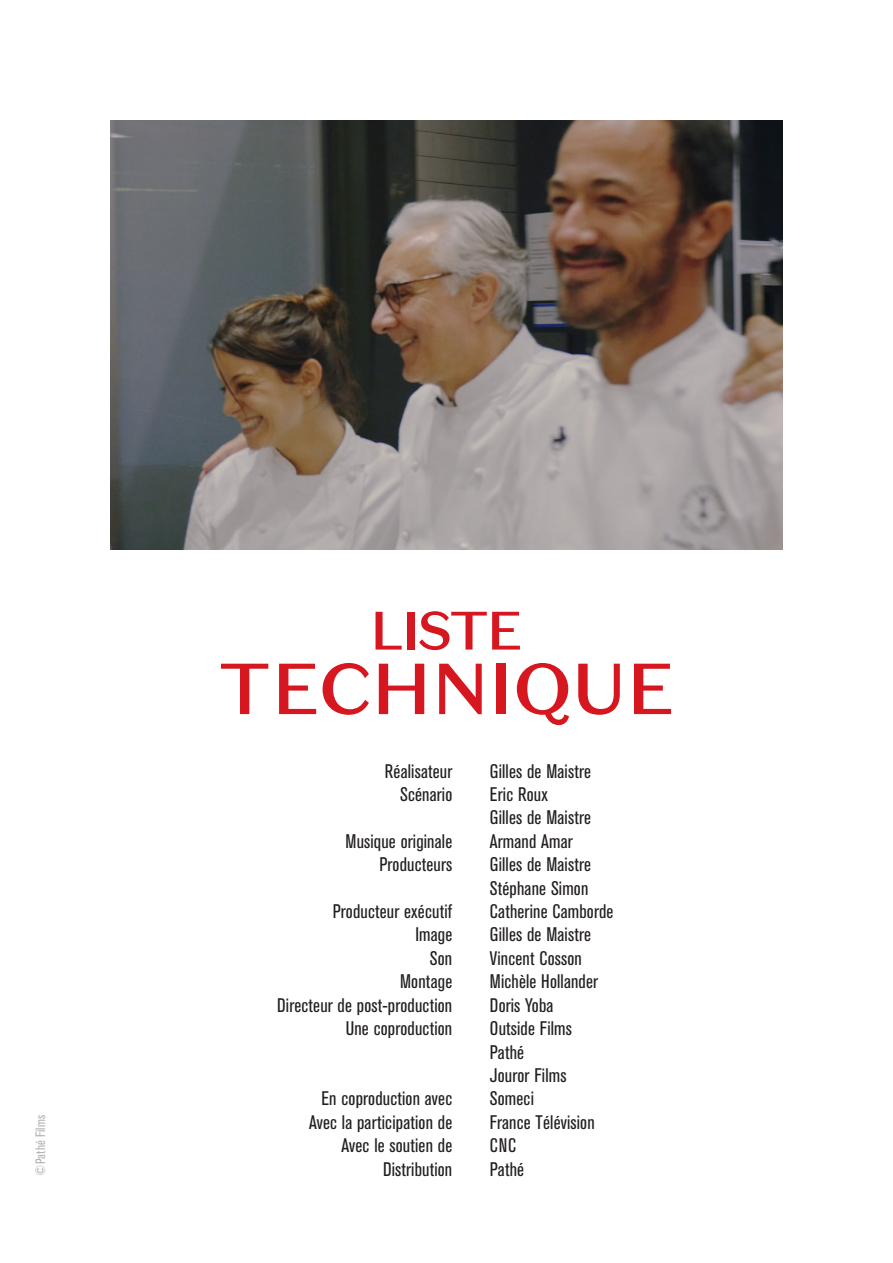
<style>
.page{position:relative;width:893px;height:1263px;background:#fff}
.page>*{position:absolute;margin:0;border:0;box-sizing:border-box;transform-origin:0 0}
.t1{font:500 72px "Domaine Sans Text Ducasse";color:#d7171f}
.t2{font:500 54px "Domaine Sans Text Ducasse";letter-spacing:-.05em;color:#d7171f}
.t3{font:condensed 19.5px/23.4px "Akzidenz Grotesk BE";letter-spacing:.01em;color:#231f20}
.t4{font:condensed 13.5px "Akzidenz Grotesk BE";letter-spacing:.01em;color:#b2b3b7}
</style>
<div class="page">
<img style="left:110px;top:120px;width:672px;height:429px">
<p class="t4" style="left:33px;top:1175px;width:62px;rotate:-90deg">©Pathé Films</p>
<h2 class="t2" style="left:370px;top:596px;width:155px">LISTE</h2>
<h1 class="t1" style="left:218px;top:643px;width:459px">TECHNIQUE</h1>
<p class="t3" style="left:385px;top:760px;width:69px">Réalisateur</p>
<p class="t3" style="left:490px;top:760px;width:103px">Gilles de Maistre</p>
<p class="t3" style="left:400px;top:783px;width:54px">Scénario</p>
<p class="t3" style="left:490px;top:783px;width:103px">Eric Roux<br>Gilles de Maistre</p>
<p class="t3" style="left:346px;top:830px;width:108px">Musique originale</p>
<p class="t3" style="left:490px;top:830px;width:84px">Armand Amar</p>
<p class="t3" style="left:380px;top:853px;width:74px">Producteurs</p>
<p class="t3" style="left:490px;top:853px;width:103px">Gilles de Maistre<br>Stéphane Simon</p>
<p class="t3" style="left:333px;top:900px;width:121px">Producteur exécutif</p>
<p class="t3" style="left:490px;top:900px;width:125px">Catherine Camborde</p>
<p class="t3" style="left:415px;top:923px;width:38px">Image</p>
<p class="t3" style="left:490px;top:923px;width:103px">Gilles de Maistre</p>
<p class="t3" style="left:430px;top:947px;width:24px">Son</p>
<p class="t3" style="left:490px;top:947px;width:93px">Vincent Cosson</p>
<p class="t3" style="left:400px;top:970px;width:54px">Montage</p>
<p class="t3" style="left:490px;top:970px;width:110px">Michèle Hollander</p>
<p class="t3" style="left:277px;top:994px;width:177px">Directeur de post-production</p>
<p class="t3" style="left:490px;top:994px;width:65px">Doris Yoba</p>
<p class="t3" style="left:346px;top:1017px;width:108px">Une coproduction</p>
<p class="t3" style="left:490px;top:1017px;width:83px">Outside Films<br>Pathé<br>Jouror Films</p>
<p class="t3" style="left:321px;top:1087px;width:132px">En coproduction avec</p>
<p class="t3" style="left:490px;top:1087px;width:46px">Someci</p>
<p class="t3" style="left:309px;top:1111px;width:145px">Avec la participation de</p>
<p class="t3" style="left:490px;top:1111px;width:106px">France Télévision</p>
<p class="t3" style="left:342px;top:1134px;width:112px">Avec le soutien de</p>
<p class="t3" style="left:490px;top:1134px;width:28px">CNC</p>
<p class="t3" style="left:383px;top:1157px;width:71px">Distribution</p>
<p class="t3" style="left:490px;top:1157px;width:36px">Pathé</p>
</div>
